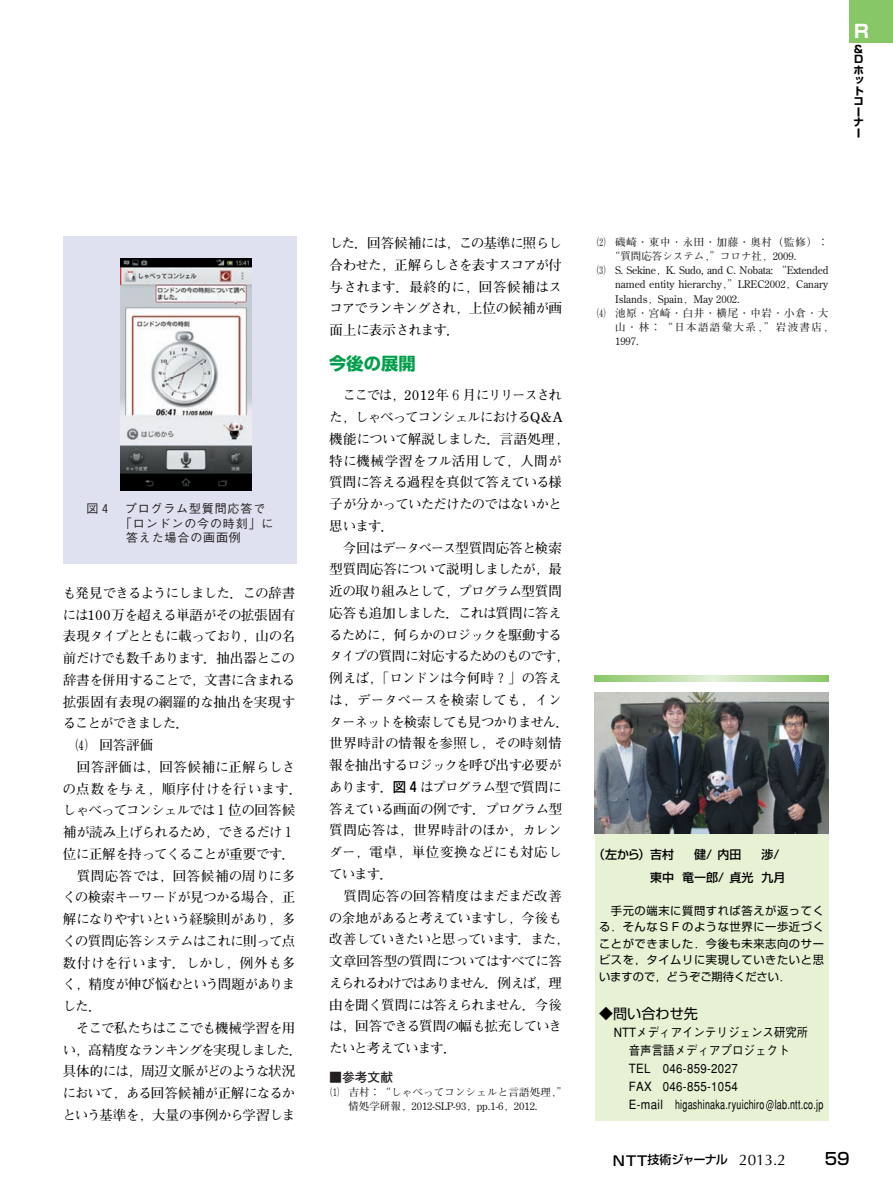
<style>
.page{position:relative;width:893px;height:1190px;background:#fff}
.page>*{position:absolute;margin:0;border:0;box-sizing:border-box;transform-origin:0 0}
.t1{font:700 18px "Shin Go";color:#fff}
.t2{font:700 17.25px "Shin Go";color:#009e4b}
.t3{font:500 16.5px "Shin Go";color:#000}
.t4{font:14.1px "Shin Go";color:#000}
.t5{font:700 13.5px/21.8px "Futo Min A101";letter-spacing:-.065em;color:#000}
.t6{font:700 13.5px "Futo Min A101";color:#000}
.t7{font:700 13.5px "Futo Min A101";letter-spacing:.01em;color:#000}
.t8{font:700 13.5px "Futo Min A101";letter-spacing:-.105em;color:#000}
.t9{font:700 13.5px "Futo Min A101";letter-spacing:-.085em;color:#000}
.t10{font:700 13.5px "Futo Min A101";letter-spacing:-.09em;color:#000}
.t11{font:700 13.5px "Futo Min A101";letter-spacing:.03em;color:#000}
.t12{font:700 13.5px "Futo Min A101";letter-spacing:.09em;color:#000}
.t13{font:700 13.5px "Futo Min A101";letter-spacing:-.03em;color:#000}
.t14{font:700 13.5px "Futo Min A101";letter-spacing:.035em;color:#000}
.t15{font:700 13.5px "Futo Min A101";letter-spacing:.04em;color:#000}
.t16{font:700 13.5px "Futo Min A101";letter-spacing:-.065em;color:#000;scale:.7 1}
.t17{font:500 12.75px/18px "Gothic BBB";letter-spacing:.025em;color:#000;scale:.9 1}
.t18{font:700 12.75px "Futo Go B101";color:#231f20}
.t19{font:500 12px "Gothic BBB";letter-spacing:.07em;color:#231f20}
.t20{font:500 12px/22.5px "Shin Go";color:#000}
.t21{font:500 12px "Shin Go";letter-spacing:-.075em;color:#000}
.t22{font:11.25px/16.5px "Shin Go";letter-spacing:.055em;color:#000;text-align:justify}
.t23{font:700 10.5px "Futo Min A101";color:#231f20}
.t24{font:700 10.5px/14.2px "Futo Min A101";color:#231f20;scale:.7 1}
.t25{font:700 10.5px "Futo Min A101";letter-spacing:.075em;color:#231f20;scale:.7 1}
.t26{font:700 10.5px "Futo Min A101";letter-spacing:-.025em;color:#231f20;scale:.7 1}
.t27{font:700 10.5px "Futo Min A101";letter-spacing:.13em;color:#231f20}
.t28{font:700 10.5px/10.5px "Shin Go";color:#000;text-align:justify}
.s1{font-family:"Shin Go";font-weight:500}
.s2{font-size:13.5px}
.s3{font-family:"Optima";font-weight:400;font-size:15.3px}
</style>
<div class="page">
<div style="left:849px;top:0;width:43px;height:43px;background:#87c765"></div>
<div style="left:594px;top:805px;width:234px;height:315px;background:#e7f1d4"></div>
<svg style="left:766px;top:1099px;width:7px;height:12px"></svg>
<img style="left:594px;top:692px;width:234px;height:141px">
<svg style="left:594px;top:675px;width:234px;height:6px"></svg>
<div style="left:63px;top:236px;width:234px;height:327px;background:#e0e1f0"></div>
<img style="left:120px;top:258px;width:131px;height:232px">
<h1 class="t1" style="left:852px;top:25px;width:19px">Ｒ</h1>
<p class="t28" style="left:853px;top:45px;width:12px">＆Ｄホットコーナー</p>
<p class="t19" style="left:86px;top:504px;width:180px">図４　プログラム型質問応答で</p>
<p class="t19" style="left:120px;top:519px;width:155px">「ロンドンの今の時刻」に</p>
<p class="t19" style="left:126px;top:533px;width:116px">答えた場合の画面例</p>
<p class="t5" style="left:63px;top:583px;width:234px">も発見できるようにしました．この辞書</p>
<p class="t7" style="left:63px;top:609px;width:234px">には100万を超える単語がその拡張固有</p>
<p class="t5" style="left:63px;top:627px;width:234px">表現タイプとともに載っており，山の名</p>
<p class="t5" style="left:63px;top:649px;width:234px">前だけでも数千あります．抽出器とこの</p>
<p class="t9" style="left:63px;top:675px;width:234px">辞書を併用することで，文書に含まれる</p>
<p class="t11" style="left:63px;top:696px;width:234px">拡張固有表現の網羅的な抽出を実現す</p>
<p class="t5" style="left:63px;top:714px;width:127px">ることができました．</p>
<p class="t16" style="left:69px;top:740px;width:121px">（4）回答評価</p>
<p class="t14" style="left:77px;top:762px;width:220px">回答評価は，回答候補に正解らしさ</p>
<p class="t12" style="left:63px;top:783px;width:241px">の点数を与え，順序付けを行います．</p>
<p class="t5" style="left:63px;top:801px;width:234px">しゃべってコンシェルでは１位の回答候</p>
<p class="t5" style="left:63px;top:823px;width:234px">補が読み上げられるため，できるだけ１</p>
<p class="t5" style="left:63px;top:844px;width:233px">位に正解を持ってくることが重要です．</p>
<p class="t15" style="left:77px;top:870px;width:220px">質問応答では，回答候補の周りに多</p>
<p class="t5" style="left:63px;top:888px;width:234px">くの検索キーワードが見つかる場合，正</p>
<p class="t5" style="left:63px;top:910px;width:234px">解になりやすいという経験則があり，多</p>
<p class="t5" style="left:63px;top:931px;width:234px">くの質問応答システムはこれに則って点</p>
<p class="t13" style="left:63px;top:957px;width:234px">数付けを行います．しかし，例外も多</p>
<p class="t10" style="left:63px;top:979px;width:234px">く，精度が伸び悩むという問題がありま</p>
<p class="t5" style="left:63px;top:997px;width:40px">した．</p>
<p class="t5" style="left:76px;top:1018px;width:220px">そこで私たちはここでも機械学習を用</p>
<p class="t8" style="left:63px;top:1044px;width:241px">い，高精度なランキングを実現しました．</p>
<p class="t6" style="left:63px;top:1066px;width:234px">具体的には，周辺文脈がどのような状況</p>
<p class="t5" style="left:63px;top:1084px;width:234px">において，ある回答候補が正解になるか</p>
<p class="t6" style="left:63px;top:1110px;width:234px">という基準を，大量の事例から学習しま</p>
<p class="t5" style="left:329px;top:234px;width:234px;text-align:justify">した．回答候補には，この基準に照らし合わせた，正解らしさを表すスコアが付与されます．最終的に，回答候補はスコアでランキングされ，上位の候補が画面上に表示されます．</p>
<p class="t2" style="left:329px;top:356px;width:88px">今後の展開</p>
<p class="t5" style="left:329px;top:386px;width:241px;text-indent:14px">ここでは，2012年６月にリリースされた，しゃべってコンシェルにおけるQ&amp;A機能について解説しました．言語処理，特に機械学習をフル活用して，人間が質問に答える過程を真似て答えている様子が分かっていただけたのではないかと思います．</p>
<p class="t5" style="left:329px;top:538px;width:241px;text-indent:14px">今回はデータベース型質問応答と検索型質問応答について説明しましたが，最近の取り組みとして，プログラム型質問応答も追加しました．これは質問に答えるために，何らかのロジックを駆動するタイプの質問に対応するためのものです，例えば，「ロンドンは今何時？」の答えは，データベースを検索しても，インターネットを検索しても見つかりません．世界時計の情報を参照し，その時刻情報を抽出するロジックを呼び出す必要があります．<span class="s1">図４</span>はプログラム型で質問に答えている画面の例です．プログラム型質問応答は，世界時計のほか，カレンダー，電卓，単位変換などにも対応しています．</p>
<p class="t5" style="left:329px;top:886px;width:241px;text-indent:14px">質問応答の回答精度はまだまだ改善の余地があると考えていますし，今後も改善していきたいと思っています．また，文章回答型の質問についてはすべてに答えられるわけではありません．例えば，理由を聞く質問には答えられません．今後は，回答できる質問の幅も拡充していきたいと考えています．</p>
<p class="t18" style="left:329px;top:1072px;width:65px">■参考文献</p>
<p class="t24" style="left:348px;top:1086px;width:314px;text-indent:-23px">（1） 吉村：“しゃべってコンシェルと言語処理，”情処学研報，2012-SLP-93，pp.1-6，2012.</p>
<p class="t25" style="left:592px;top:238px;width:339px">（2） 磯崎・東中・永田・加藤・奥村（監修）：</p>
<p class="t23" style="left:609px;top:252px;width:188px">“質問応答システム，”コロナ社，2009.</p>
<p class="t26" style="left:592px;top:266px;width:339px">（3） S. Sekine，K. Sudo, and C. Nobata: “Extended</p>
<p class="t23" style="left:615px;top:281px;width:215px">named entity hierarchy，”LREC2002，Canary</p>
<p class="t23" style="left:615px;top:295px;width:126px">Islands，Spain，May 2002.</p>
<p class="t25" style="left:592px;top:309px;width:339px">（4） 池原・宮崎・白井・横尾・中岩・小倉・大</p>
<p class="t27" style="left:615px;top:323px;width:220px">山・林：“日本語語彙大系，”岩波書店，</p>
<p class="t23" style="left:615px;top:338px;width:25px">1997.</p>
<p class="t20" style="left:593px;top:844px;width:83px">（左から）吉村</p>
<p class="t20" style="left:694px;top:844px;width:49px">健/ 内田</p>
<p class="t20" style="left:650px;top:844px;width:137px;text-indent:111px">渉/東中 竜一郎/ 貞光 九月</p>
<p class="t22" style="left:599px;top:903px;width:226px;text-indent:12px">手元の端末に質問すれば答えが返ってくる．そんなＳＦのような世界に一歩近づくことができました．今後も未来志向のサービスを，タイムリに実現していきたいと思いますので，どうぞご期待ください．</p>
<p class="t4" style="left:599px;top:1008px;width:100px">◆問い合わせ先</p>
<p class="t17" style="left:628px;top:1024px;width:218px;text-indent:-15px">NTTメディアインテリジェンス研究所<br>音声言語メディアプロジェクト<br>TEL 046-859-2027<br>FAX 046-855-1054<br>E-mail higashinaka.ryuichiro lab.ntt.co.jp</p>
<p class="t21" style="left:612px;top:1155px;width:175px"><span class="s2">NTT</span>技術ジャーナル <span class="s3">2013.2</span></p>
<p class="t3" style="left:824px;top:1153px;width:27px">59</p>
</div>
